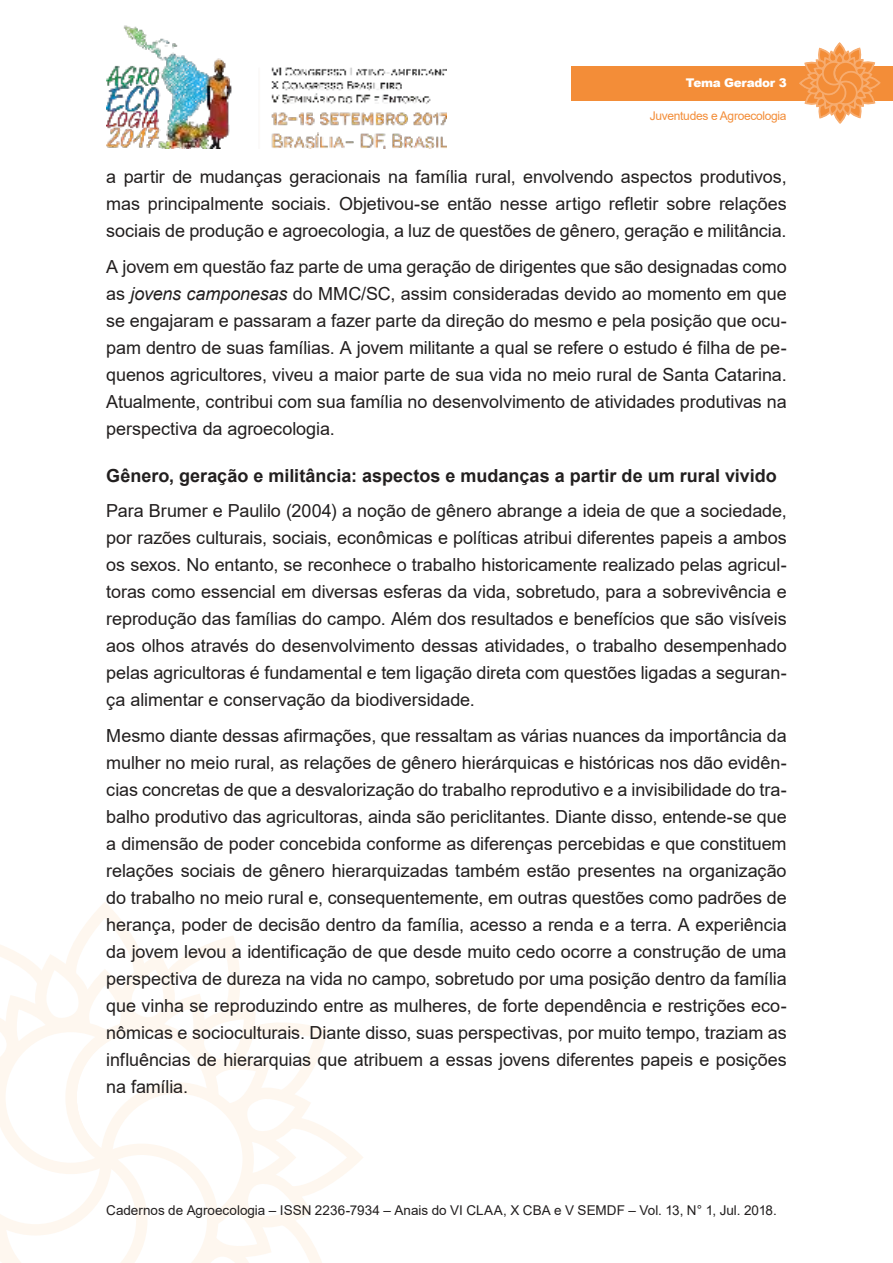
<style>
.page{position:relative;width:893px;height:1263px;background:#fff}
.page>*{position:absolute;margin:0;border:0;box-sizing:border-box;transform-origin:0 0}
.t1{font:18px/27px "Arial";letter-spacing:-.005em;color:#221f1f;text-align:justify}
.t2{font:700 18px "Arial";color:#221f1f}
.t3{font:13.5px "Arial";color:#221f1f}
.t4{font:12px "Arial";letter-spacing:-.025em;color:#f38d38}
.t5{font:900 12px "Arial";letter-spacing:-.025em;color:#fff}
.s1{font-style:italic}
</style>
<div class="page">
<img style="left:106px;top:25px;width:340px;height:124px">
<svg style="left:0;top:910px;width:363px;height:353px"></svg>
<div style="left:571px;top:66px;width:322px;height:34px;background:#f38d38"></div>
<svg style="left:798px;top:43px;width:83px;height:81px"></svg>
<p class="t5" style="left:686px;top:76px;width:102px">Tema Gerador 3</p>
<p class="t4" style="left:650px;top:112px;width:138px">Juventudes e Agroecologia</p>
<p class="t1" style="left:106px;top:165px;width:682px">a partir de mudanças geracionais na família rural, envolvendo aspectos produtivos, mas principalmente sociais. Objetivou-se então nesse artigo refletir sobre relações sociais de produção e agroecologia, a luz de questões de gênero, geração e militância.</p>
<p class="t1" style="left:106px;top:255px;width:682px">A jovem em questão faz parte de uma geração de dirigentes que são designadas como as <span class="s1">jovens camponesas</span> do MMC/SC, assim consideradas devido ao momento em que se engajaram e passaram a fazer parte da direção do mesmo e pela posição que ocu&shy;pam dentro de suas famílias. A jovem militante a qual se refere o estudo é filha de pe&shy;quenos agricultores, viveu a maior parte de sua vida no meio rural de Santa Catarina.<br>Atualmente, contribui com sua família no desenvolvimento de atividades produtivas na perspectiva da agroecologia.</p>
<p class="t2" style="left:106px;top:469px;width:672px">Gênero, geração e militância: aspectos e mudanças a partir de um rural vivido</p>
<p class="t1" style="left:106px;top:499px;width:682px">Para Brumer e Paulilo (2004) a noção de gênero abrange a ideia de que a sociedade, por razões culturais, sociais, econômicas e políticas atribui diferentes papeis a ambos os sexos. No entanto, se reconhece o trabalho historicamente realizado pelas agricul&shy;toras como essencial em diversas esferas da vida, sobretudo, para a sobrevivência e reprodução das famílias do campo. Além dos resultados e benefícios que são visíveis aos olhos através do desenvolvimento dessas atividades, o trabalho desempenhado pelas agricultoras é fundamental e tem ligação direta com questões ligadas a seguran&shy;ça alimentar e conservação da biodiversidade.</p>
<p class="t1" style="left:106px;top:724px;width:682px">Mesmo diante dessas afirmações, que ressaltam as várias nuances da importância da mulher no meio rural, as relações de gênero hierárquicas e históricas nos dão evidên&shy;cias concretas de que a desvalorização do trabalho reprodutivo e a invisibilidade do tra&shy;balho produtivo das agricultoras, ainda são periclitantes. Diante disso, entende-se que a dimensão de poder concebida conforme as diferenças percebidas e que constituem relações sociais de gênero hierarquizadas também estão presentes na organização do trabalho no meio rural e, consequentemente, em outras questões como padrões de herança, poder de decisão dentro da família, acesso a renda e a terra. A experiência da jovem levou a identificação de que desde muito cedo ocorre a construção de uma perspectiva de dureza na vida no campo, sobretudo por uma posição dentro da família que vinha se reproduzindo entre as mulheres, de forte dependência e restrições eco&shy;nômicas e socioculturais. Diante disso, suas perspectivas, por muito tempo, traziam as influências de hierarquias que atribuem a essas jovens diferentes papeis e posições na família.</p>
<p class="t3" style="left:106px;top:1205px;width:672px">Cadernos de Agroecologia – ISSN 2236-7934 – Anais do VI CLAA, X CBA e V SEMDF – Vol. 13, N° 1, Jul. 2018.</p>
</div>
